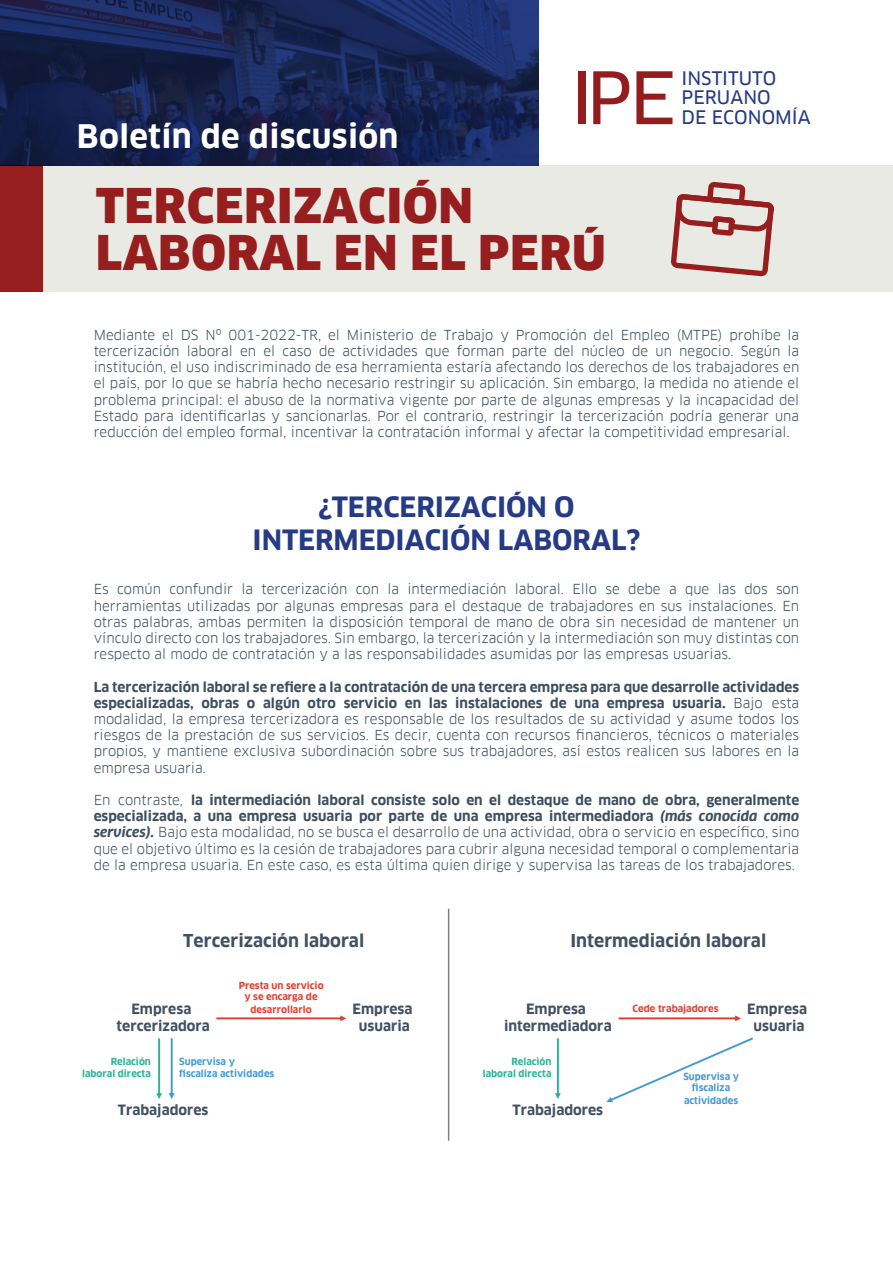
<style>
.page{position:relative;width:893px;height:1263px;background:#fff}
.page>*{position:absolute;margin:0;border:0;box-sizing:border-box;transform-origin:0 0}
.t1{font:900 46.8px/46.3px "Clan Pro";letter-spacing:.01em;color:#961e1e}
.t2{font:700 31.8px "Clan Pro";letter-spacing:.01em;color:#fff}
.t3{font:700 27.3px/32.8px "Clan Pro";letter-spacing:-.005em;color:#263b85;text-align:center}
.t4{font:18.3px/19.5px "Clan Pro News";color:#263b85}
.t5{font:700 17.4px "Clan Pro";color:#415063}
.t6{font:700 13.8px/16.5px "Clan Pro";color:#415063;text-align:center}
.t7{font:13.5px/16.2px "Clan Pro";color:#3d4f5f;text-align:justify}
.t8{font:700 9.6px/11.7px "Clan Pro";color:#469ad4}
.t9{font:700 9.6px/11.7px "Clan Pro";color:#e53e30;text-align:center}
.t10{font:700 9.6px/11.2px "Clan Pro";color:#2cb394;text-align:right}
.s1{font-weight:700}
.s2{font-weight:700;font-style:italic}
</style>
<div class="page">
<div style="left:20px;top:165px;width:873px;height:126px;background:#eaeae4"></div>
<div style="left:0;top:165px;width:43px;height:126px;background:#961e1e"></div>
<svg style="left:593px;top:71px;width:36px;height:53px"></svg>
<svg style="left:636px;top:71px;width:36px;height:53px"></svg>
<div style="left:579px;top:71px;width:7px;height:53px;background:#931c1e"></div>
<svg style="left:0;top:0;width:538px;height:165px;background:#172452"></svg>
<svg style="left:671px;top:182px;width:103px;height:94px"></svg>
<hr style="left:448px;top:909px;width:1px;height:232px;background:#7f807f">
<svg style="left:216px;top:1015px;width:130px;height:6px"></svg>
<svg style="left:618px;top:1015px;width:123px;height:6px"></svg>
<svg style="left:156px;top:1038px;width:6px;height:61px"></svg>
<svg style="left:555px;top:1038px;width:6px;height:61px"></svg>
<svg style="left:169px;top:1038px;width:6px;height:61px"></svg>
<svg style="left:606px;top:1037px;width:147px;height:65px"></svg>
<h2 class="t2" style="left:77px;top:118px;width:323px">Boletín de discusión</h2>
<h1 class="t1" style="left:96px;top:183px;width:512px">TERCERIZACIÓN<br>LABORAL EN EL PERÚ</h1>
<h3 class="t4" style="left:681px;top:69px;width:131px">INSTITUTO<br>PERUANO<br>DE ECONOMÍA</h3>
<p class="t7" style="left:94px;top:327px;width:707px">Mediante el DS Nº 001-2022-TR, el Ministerio de Trabajo y Promoción del Empleo (MTPE) prohíbe la tercerización laboral en el caso de actividades que forman parte del núcleo de un negocio. Según la institución, el uso indiscriminado de esa herramienta estaría afectando los derechos de los trabajadores en el país, por lo que se habría hecho necesario restringir su aplicación. Sin embargo, la medida no atiende el problema principal: el abuso de la normativa vigente por parte de algunas empresas y la incapacidad del Estado para identificarlas y sancionarlas. Por el contrario, restringir la tercerización podría generar una reducción del empleo formal, incentivar la contratación informal y afectar la competitividad empresarial.</p>
<h3 class="t3" style="left:253px;top:491px;width:389px">¿TERCERIZACIÓN O<br>INTERMEDIACIÓN LABORAL?</h3>
<p class="t7" style="left:94px;top:581px;width:707px">Es común confundir la tercerización con la intermediación laboral. Ello se debe a que las dos son herramientas utilizadas por algunas empresas para el destaque de trabajadores en sus instalaciones. En otras palabras, ambas permiten la disposición temporal de mano de obra sin necesidad de mantener un vínculo directo con los trabajadores. Sin embargo, la tercerización y la intermediación son muy distintas con respecto al modo de contratación y a las responsabilidades asumidas por las empresas usuarias.</p>
<p class="t7" style="left:94px;top:679px;width:707px"><span class="s1">La tercerización laboral se refiere a la contratación de una tercera empresa para que desarrolle actividades especializadas, obras o algún otro servicio en las instalaciones de una empresa usuaria.</span> Bajo esta modalidad, la empresa tercerizadora es responsable de los resultados de su actividad y asume todos los riesgos de la prestación de sus servicios. Es decir, cuenta con recursos financieros, técnicos o materiales propios, y mantiene exclusiva subordinación sobre sus trabajadores, así estos realicen sus labores en la empresa usuaria.</p>
<p class="t7" style="left:94px;top:792px;width:707px">En contraste, <span class="s1">la intermediación laboral consiste solo en el destaque de mano de obra, generalmente especializada, a una empresa usuaria por parte de una empresa intermediadora</span> <span class="s2">(más conocida como services).</span> Bajo esta modalidad, no se busca el desarrollo de una actividad, obra o servicio en específico, sino que el objetivo último es la cesión de trabajadores para cubrir alguna necesidad temporal o complementaria de la empresa usuaria. En este caso, es esta última quien dirige y supervisa las tareas de los trabajadores.</p>
<p class="t5" style="left:183px;top:930px;width:183px">Tercerización laboral</p>
<p class="t5" style="left:570px;top:930px;width:197px">Intermediación laboral</p>
<p class="t9" style="left:239px;top:980px;width:86px">Presta un servicio y se encarga de desarrollarlo</p>
<p class="t6" style="left:117px;top:1001px;width:95px">Empresa tercerizadora</p>
<p class="t6" style="left:504px;top:1001px;width:109px">Empresa intermediadora</p>
<p class="t6" style="left:353px;top:1001px;width:61px">Empresa usuaria</p>
<p class="t6" style="left:747px;top:1001px;width:61px">Empresa usuaria</p>
<p class="t9" style="left:632px;top:1003px;width:88px">Cede trabajadores</p>
<p class="t10" style="left:82px;top:1056px;width:70px">Relación laboral directa</p>
<p class="t8" style="left:179px;top:1056px;width:97px;line-height:11.2px">Supervisa y fiscaliza actividades</p>
<p class="t10" style="left:483px;top:1056px;width:70px">Relación laboral directa</p>
<p class="t6" style="left:118px;top:1102px;width:92px">Trabajadores</p>
<p class="t6" style="left:512px;top:1102px;width:92px">Trabajadores</p>
<p class="t8" style="left:683px;top:1071px;width:57px;text-align:center">Supervisa y fiscaliza actividades</p>
</div>
